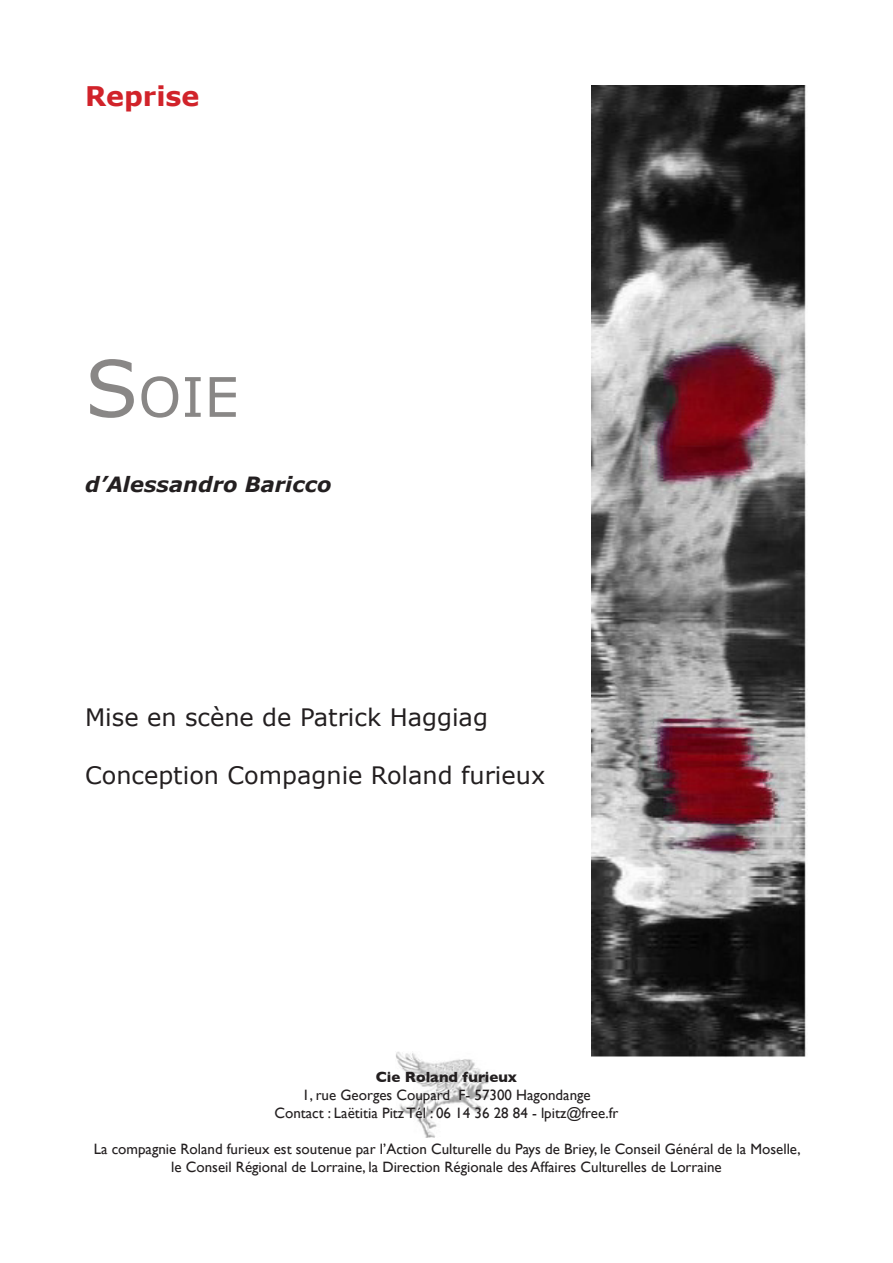
<style>
.page{position:relative;width:893px;height:1263px;background:#fff}
.page>*{position:absolute;margin:0;border:0;box-sizing:border-box;transform-origin:0 0}
.t1{font:54.6px "Verdana";color:#898786}
.t2{font:700 27px "Verdana";color:#d1232a}
.t3{font:24px "Verdana";color:#231f20}
.t4{font:italic 700 21px "Verdana";color:#231f20}
.t5{font:15px/18px "Gill Sans";color:#231f20;text-align:center}
.t6{font:700 15px "Gill Sans";color:#231f20}
.s1{font-size:78px}
</style>
<div class="page">
<img style="left:592px;top:85px;width:214px;height:972px">
<img style="left:396px;top:1052px;width:94px;height:85px">
<h2 class="t2" style="left:85px;top:79px;width:116px">Reprise</h2>
<h1 class="t1" style="left:85px;top:362px;width:155px"><span class="s1">S</span>OIE</h1>
<h3 class="t4" style="left:85px;top:471px;width:248px">d’Alessandro Baricco</h3>
<h3 class="t3" style="left:85px;top:702px;width:404px">Mise en scène de Patrick Haggiag</h3>
<h3 class="t3" style="left:85px;top:760px;width:462px">Conception Compagnie Roland furieux</h3>
<p class="t6" style="left:376px;top:1068px;width:143px">Cie Roland furieux</p>
<p class="t5" style="left:274px;top:1086px;width:346px">1, rue Georges Coupard F- 57300 Hagondange<br>Contact : Laëtitia Pitz Tél : 06 14 36 28 84 - lpitz@free.fr</p>
<p class="t5" style="left:94px;top:1140px;width:708px">La compagnie Roland furieux est soutenue par l’Action Culturelle du Pays de Briey, le Conseil Général de la Moselle, le Conseil Régional de Lorraine, la Direction Régionale des Affaires Culturelles de Lorraine</p>
</div>
